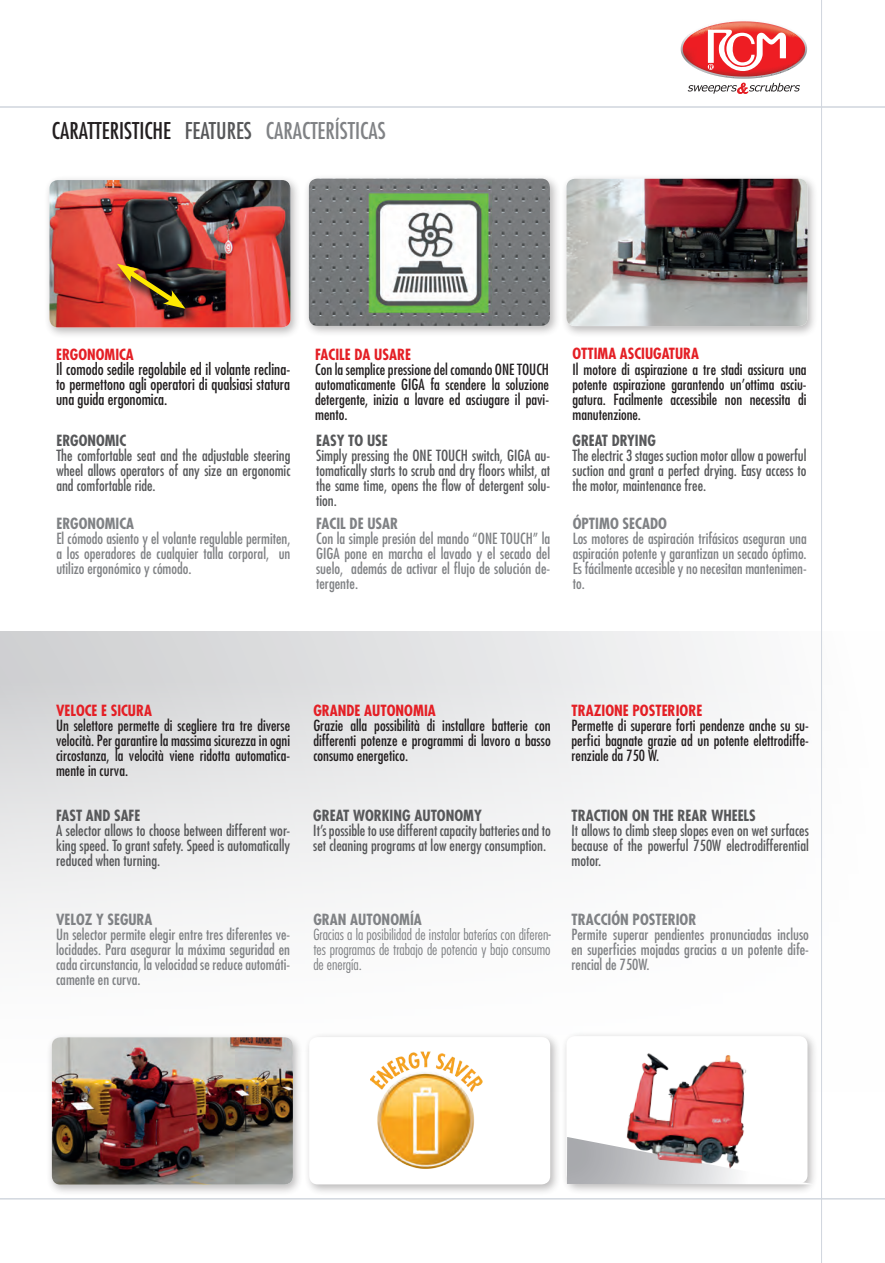
<style>
.page{position:relative;width:885px;height:1263px;background:#fff}
.page>*{position:absolute;margin:0;border:0;box-sizing:border-box;transform-origin:0 0}
.t1{font:condensed 22.5px "Futura Std";color:#231f20}
.t2{font:condensed 15.75px/15px "Futura Std";color:#231f20;text-align:justify}
.t3{font:condensed 15px/15px "Futura Std";color:#57585a;text-align:justify}
.t4{font:condensed 15px/15px "Futura Std";color:#231f20;text-align:justify}
.t5{font:condensed 15px/15px "Futura Std";color:#808285;text-align:justify}
.t6{font:300 condensed 15px/15px "Futura Std";color:#808285;text-align:justify}
.t7{font:700 condensed 15px "Futura Std";color:#e41f25}
.t8{font:700 condensed 15px "Futura Std";color:#57585a}
.t9{font:700 condensed 15px "Futura Std";color:#808285}
.s1{color:#57585a}
.s2{color:#808285}
</style>
<div class="page">
<svg style="left:0;top:631px;width:884px;height:569px"></svg>
<hr style="left:0;top:107px;width:884px;height:1px;background:#d0d6de">
<hr style="left:0;top:1198px;width:884px;height:1px;background:#d0d6de">
<hr style="left:821px;top:0;width:1px;height:1263px;background:#d0d6de">
<svg style="left:680px;top:21px;width:125px;height:73px"></svg>
<div style="left:561px;top:174px;width:257px;height:164px;background:#231f20;opacity:.31"></div>
<img style="left:566px;top:179px;width:241px;height:147px">
<div style="left:46px;top:1032px;width:257px;height:164px;background:#231f20;opacity:.31"></div>
<img style="left:52px;top:1037px;width:241px;height:147px">
<div style="left:303px;top:1032px;width:257px;height:164px;background:#231f20;opacity:.31"></div>
<div style="left:309px;top:1037px;width:241px;height:147px;background:#fff;border-radius:9px"></div>
<img style="left:370px;top:1051px;width:113px;height:118px">
<div style="left:44px;top:175px;width:257px;height:164px;background:#231f20;opacity:.31"></div>
<img style="left:49px;top:180px;width:241px;height:147px">
<div style="left:303px;top:174px;width:257px;height:163px;background:#231f20;opacity:.31"></div>
<img style="left:309px;top:179px;width:241px;height:147px">
<div style="left:561px;top:1031px;width:257px;height:164px;background:#231f20;opacity:.31"></div>
<div style="left:566px;top:1036px;width:241px;height:147px;background:#fff;border-radius:9px"></div>
<div style="left:121px;top:267px;width:82px;height:60px;background:#231f20;opacity:.75"></div>
<div style="left:111px;top:261px;width:82px;height:60px;background:#231f20;opacity:.75"></div>
<img style="left:117px;top:264px;width:68px;height:45px">
<svg style="left:567px;top:1137px;width:247px;height:47px"></svg>
<img style="left:622px;top:1053px;width:132px;height:118px">
<h1 class="t1" style="left:52px;top:117px;width:335px">CARATTERISTICHE <span class="s1">FEATURES</span> <span class="s2">CARACTERÍSTICAS</span></h1>
<p class="t7" style="left:56px;top:345px;width:79px">ERGONOMICA</p>
<p class="t2" style="left:56px;top:361px;width:235px">Il comodo sedile regolabile ed il volante reclina&shy;to permettono agli operatori di qualsiasi statura una guida ergonomica.</p>
<p class="t8" style="left:56px;top:431px;width:71px">ERGONOMIC</p>
<p class="t3" style="left:56px;top:448px;width:235px">The comfortable seat and the adjustable steering wheel allows operators of any size an ergonomic and comfortable ride.</p>
<p class="t9" style="left:56px;top:514px;width:79px">ERGONOMICA</p>
<p class="t5" style="left:56px;top:531px;width:235px">El cómodo asiento y el volante regulable permiten, a los operadores de cualquier talla corporal, un utilizo ergonómico y cómodo.</p>
<p class="t7" style="left:315px;top:345px;width:98px">FACILE DA USARE</p>
<p class="t4" style="left:315px;top:362px;width:235px">Con la semplice pressione del comando ONE TOUCH automaticamente GIGA fa scendere la soluzione detergente, inizia a lavare ed asciugare il pavi&shy;mento.</p>
<p class="t8" style="left:316px;top:431px;width:73px">EASY TO USE</p>
<p class="t3" style="left:316px;top:448px;width:235px">Simply pressing the ONE TOUCH switch, GIGA au&shy;tomatically starts to scrub and dry floors whilst, at the same time, opens the flow of detergent solu&shy;tion.</p>
<p class="t9" style="left:316px;top:514px;width:84px">FACIL DE USAR</p>
<p class="t5" style="left:316px;top:531px;width:235px">Con la simple presión del mando “ONE TOUCH” la GIGA pone en marcha el lavado y el secado del suelo, además de activar el flujo de solución de&shy;tergente.</p>
<p class="t7" style="left:572px;top:345px;width:128px">OTTIMA ASCIUGATURA</p>
<p class="t4" style="left:572px;top:361px;width:235px">Il motore di aspirazione a tre stadi assicura una potente aspirazione garantendo un’ottima asciu&shy;gatura. Facilmente accessibile non necessita di manutenzione.</p>
<p class="t8" style="left:572px;top:431px;width:85px">GREAT DRYING</p>
<p class="t3" style="left:572px;top:448px;width:235px">The electric 3 stages suction motor allow a powerful suction and grant a perfect drying. Easy access to the motor, maintenance free.</p>
<p class="t9" style="left:572px;top:514px;width:96px">ÓPTIMO SECADO</p>
<p class="t5" style="left:572px;top:531px;width:235px">Los motores de aspiración trifásicos aseguran una aspiración potente y garantizan un secado óptimo.<br>Es fácilmente accesible y no necesitan mantenimen&shy;to.</p>
<p class="t7" style="left:56px;top:702px;width:97px">VELOCE E SICURA</p>
<p class="t4" style="left:56px;top:718px;width:235px">Un selettore permette di scegliere tra tre diverse velocità. Per garantire la massima sicurezza in ogni circostanza, la velocità viene ridotta automatica&shy;mente in curva.</p>
<p class="t8" style="left:56px;top:806px;width:86px">FAST AND SAFE</p>
<p class="t3" style="left:56px;top:823px;width:235px">A selector allows to choose between different wor&shy;king speed. To grant safety. Speed is automatically reduced when turning.</p>
<p class="t9" style="left:56px;top:910px;width:98px">VELOZ Y SEGURA</p>
<p class="t5" style="left:56px;top:927px;width:235px">Un selector permite elegir entre tres diferentes ve&shy;locidades. Para asegurar la máxima seguridad en cada circunstancia, la velocidad se reduce automáti&shy;camente en curva.</p>
<p class="t7" style="left:313px;top:702px;width:124px">GRANDE AUTONOMIA</p>
<p class="t4" style="left:313px;top:718px;width:239px">Grazie alla possibilità di installare batterie con differenti potenze e programmi di lavoro a basso consumo energetico.</p>
<p class="t8" style="left:313px;top:806px;width:170px">GREAT WORKING AUTONOMY</p>
<p class="t3" style="left:313px;top:823px;width:239px">It’s possible to use different capacity batteries and to set cleaning programs at low energy consumption.</p>
<p class="t9" style="left:313px;top:910px;width:110px">GRAN AUTONOMÍA</p>
<p class="t6" style="left:313px;top:927px;width:239px">Gracias a la posibilidad de instalar baterías con diferen&shy;tes programas de trabajo de potencia y bajo consumo de energía.</p>
<p class="t7" style="left:571px;top:702px;width:132px">TRAZIONE POSTERIORE</p>
<p class="t4" style="left:571px;top:718px;width:239px">Permette di superare forti pendenze anche su su&shy;perfici bagnate grazie ad un potente elettrodiffe&shy;renziale da 750 W.</p>
<p class="t8" style="left:571px;top:806px;width:186px">TRACTION ON THE REAR WHEELS</p>
<p class="t3" style="left:571px;top:823px;width:239px">It allows to climb steep slopes even on wet surfaces because of the powerful 750W electrodifferential motor.</p>
<p class="t9" style="left:571px;top:910px;width:126px">TRACCIÓN POSTERIOR</p>
<p class="t5" style="left:571px;top:927px;width:239px">Permite superar pendientes pronunciadas incluso en superficies mojadas gracias a un potente dife&shy;rencial de 750W.</p>
</div>
